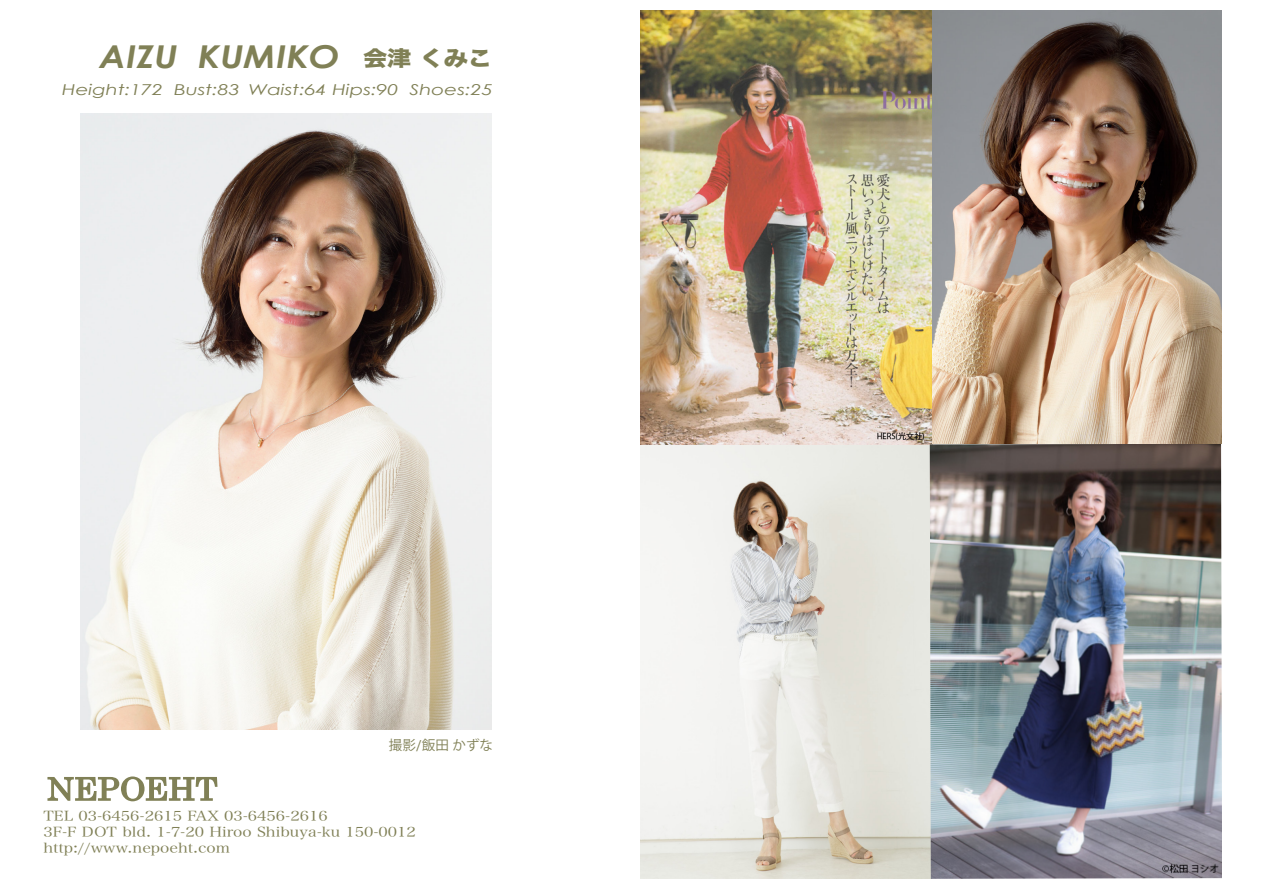
<style>
.page{position:relative;width:1263px;height:893px;background:#fff}
.page>*{position:absolute;margin:0;border:0;box-sizing:border-box;transform-origin:0 0}
.t1{font:italic 700 31.5px "Century Gothic";color:#808056;scale:1.15 1}
.t2{font:italic 15px "Century Gothic";color:#808056;scale:1.32 1}
.t3{font:13.5px/16.2px "Hira Min Pro W3";color:#808056;scale:1.17 1}
.t4{font:13.5px "Koz Go Pr 6 N";color:#808056}
.s1{font-family:"Hira Kaku Std W8";font-weight:400;font-style:normal;font-size:21px}
.s2{font-family:"Century Gothic";font-style:italic}
</style>
<div class="page">
<svg style="left:47px;top:776px;width:170px;height:25px"></svg>
<img style="left:640px;top:445px;width:290px;height:434px">
<img style="left:640px;top:11px;width:581px;height:434px">
<img style="left:930px;top:444px;width:292px;height:435px">
<img style="left:81px;top:113px;width:411px;height:617px">
<h1 class="t1" style="left:99px;top:36px;width:343px">AIZU KUMIKO <span class="s1">会津 くみこ</span></h1>
<p class="t2" style="left:62px;top:81px;width:328px">Height:172 Bust:83 Waist:64 Hips:90 Shoes:25</p>
<p class="t4" style="left:389px;top:737px;width:106px">撮影<span class="s2">/</span>飯田かずな</p>
<p class="t3" style="left:43px;top:806px;width:320px">TEL 03-6456-2615 FAX 03-6456-2616<br>3F-F DOT bld. 1-7-20 Hiroo Shibuya-ku 150-0012 http://www.nepoeht.com</p>
</div>
